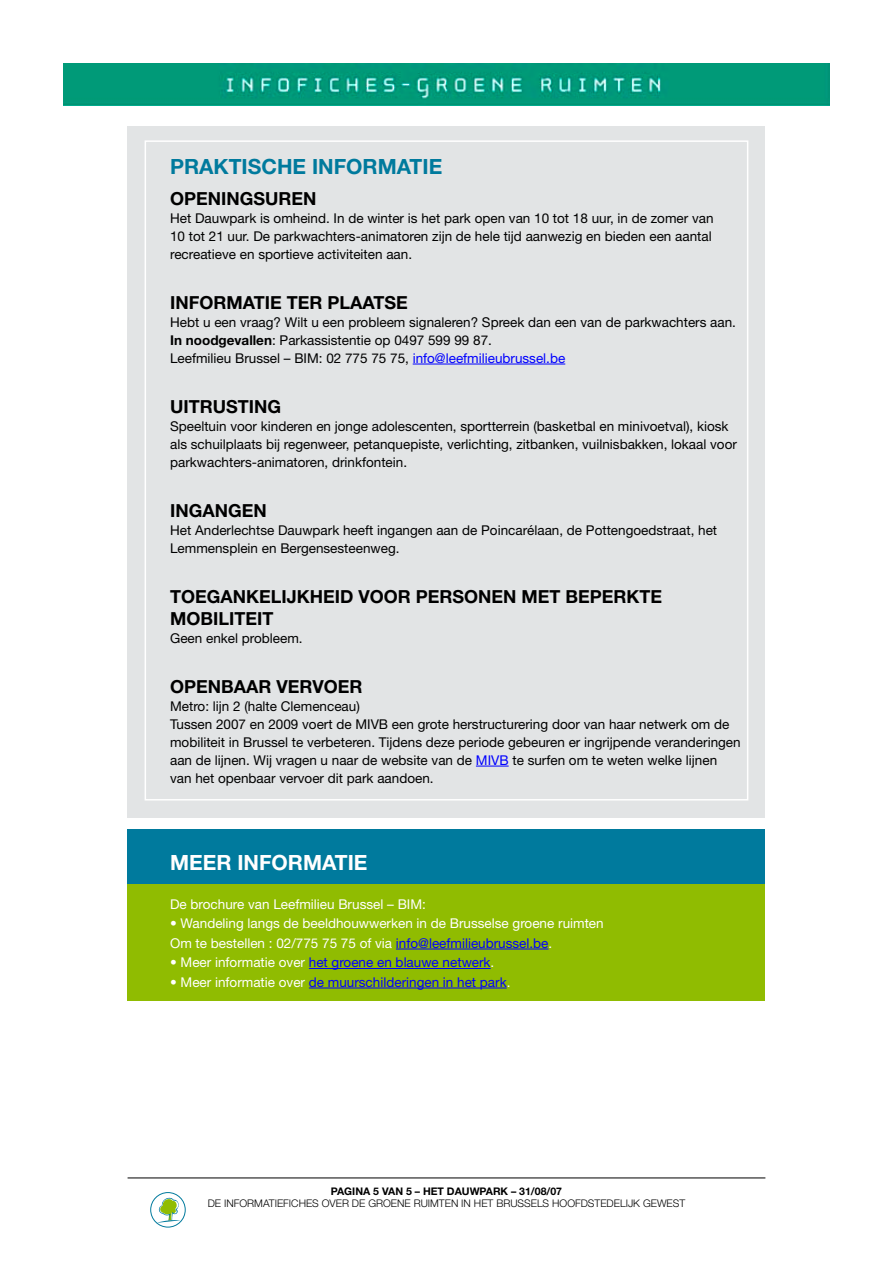
<style>
.page{position:relative;width:893px;height:1263px;background:#fff}
.page>*{position:absolute;margin:0;border:0;box-sizing:border-box;transform-origin:0 0}
.t1{font:700 21px "Helvetica Neue";color:#007a9d}
.t2{font:700 21px "Helvetica Neue";color:#fff}
.t3{font:700 18px/21.6px "Helvetica Neue";color:#000}
.t4{font:13.5px/18px "Helvetica Neue";color:#000}
.t5{font:13.5px/19.5px "Helvetica Neue";color:#fff}
.t6{font:13.5px "Helvetica Neue";color:#00f}
.t7{font:300 10.5px "Helvetica Neue";color:#000}
.t8{font:700 10.5px "Helvetica Neue";color:#000}
.s1{font-weight:700}
.s2{color:#00f}
.s3{color:#fff}
</style>
<div class="page">
<img style="left:64px;top:64px;width:765px;height:41px">
<div style="left:150px;top:1192px;width:36px;height:35px;border:1px solid #007a9d;border-radius:50%"></div>
<svg style="left:157px;top:1197px;width:24px;height:26px"></svg>
<hr style="left:128px;top:1177px;width:637px;height:1px;background:#000">
<div style="left:128px;top:883px;width:637px;height:118px;background:#90bc01"></div>
<div style="left:128px;top:829px;width:637px;height:54px;background:#007a9d"></div>
<div style="left:128px;top:126px;width:637px;height:691px;background:#e2e4e5"></div>
<hr style="left:413px;top:364px;width:152px;height:1px;background:#00f">
<hr style="left:476px;top:766px;width:33px;height:1px;background:#00f">
<hr style="left:396px;top:949px;width:152px;height:1px;background:#00f">
<hr style="left:309px;top:968px;width:182px;height:1px;background:#00f">
<hr style="left:309px;top:988px;width:198px;height:1px;background:#00f">
<h1 class="t1" style="left:170px;top:154px;width:274px">PRAKTISCHE INFORMATIE</h1>
<h2 class="t3" style="left:170px;top:187px;width:148px">OPENINGSUREN</h2>
<p class="t4" style="left:170px;top:209px;width:545px">Het Dauwpark is omheind. In de winter is het park open van 10 tot 18 uur, in de zomer van<br>10 tot 21 uur. De parkwachters-animatoren zijn de hele tijd aanwezig en bieden een aantal recreatieve en sportieve activiteiten aan.</p>
<h2 class="t3" style="left:170px;top:291px;width:239px">INFORMATIE TER PLAATSE</h2>
<p class="t4" style="left:170px;top:313px;width:567px">Hebt u een vraag? Wilt u een probleem signaleren? Spreek dan een van de parkwachters aan.<br><span class="s1">In noodgevallen</span>: Parkassistentie op 0497 599 99 87.<br>Leefmilieu Brussel – BIM: 02 775 75 75, <span class="s2">info@leefmilieubrussel.be</span></p>
<h2 class="t3" style="left:170px;top:395px;width:112px">UITRUSTING</h2>
<p class="t4" style="left:170px;top:417px;width:568px">Speeltuin voor kinderen en jonge adolescenten, sportterrein (basketbal en minivoetval), kiosk als schuilplaats bij regenweer, petanquepiste, verlichting, zitbanken, vuilnisbakken, lokaal voor parkwachters-animatoren, drinkfontein.</p>
<h2 class="t3" style="left:170px;top:499px;width:98px">INGANGEN</h2>
<p class="t4" style="left:170px;top:521px;width:549px">Het Anderlechtse Dauwpark heeft ingangen aan de Poincarélaan, de Pottengoedstraat, het<br>Lemmensplein en Bergensesteenweg.</p>
<h2 class="t3" style="left:170px;top:585px;width:493px">TOEGANKELIJKHEID VOOR PERSONEN MET BEPERKTE<br>MOBILITEIT</h2>
<p class="t4" style="left:170px;top:629px;width:134px">Geen enkel probleem.</p>
<h2 class="t3" style="left:170px;top:675px;width:194px">OPENBAAR VERVOER</h2>
<p class="t4" style="left:170px;top:697px;width:572px">Metro: lijn 2 (halte Clemenceau)<br>Tussen 2007 en 2009 voert de MIVB een grote herstructurering door van haar netwerk om de mobiliteit in Brussel te verbeteren. Tijdens deze periode gebeuren er ingrijpende veranderingen aan de lijnen. Wij vragen u naar de website van de <span class="s2">MIVB</span> te surfen om te weten welke lijnen van het openbaar vervoer dit park aandoen.</p>
<h1 class="t2" style="left:170px;top:850px;width:199px">MEER INFORMATIE</h1>
<p class="t5" style="left:170px;top:894px;width:257px">De brochure van Leefmilieu Brussel – BIM:</p>
<p class="t5" style="left:170px;top:913px;width:435px">• Wandeling langs de beeldhouwwerken in de Brusselse groene ruimten<br>Om te bestellen : 02/775 75 75 of via <span class="s2">info@leefmilieubrussel.be</span>.</p>
<p class="t6" style="left:170px;top:954px;width:326px"><span class="s3">• Meer informatie over</span> het groene en blauwe netwerk<span class="s3">.</span></p>
<p class="t6" style="left:170px;top:974px;width:342px"><span class="s3">• Meer informatie over</span> de muurschilderingen in het park<span class="s3">.</span></p>
<p class="t8" style="left:331px;top:1184px;width:233px">PAGINA 5 VAN 5 – HET DAUWPARK – 31/08/07</p>
<p class="t7" style="left:208px;top:1197px;width:479px">DE INFORMATIEFICHES OVER DE GROENE RUIMTEN IN HET BRUSSELS HOOFDSTEDELIJK GEWEST</p>
</div>
